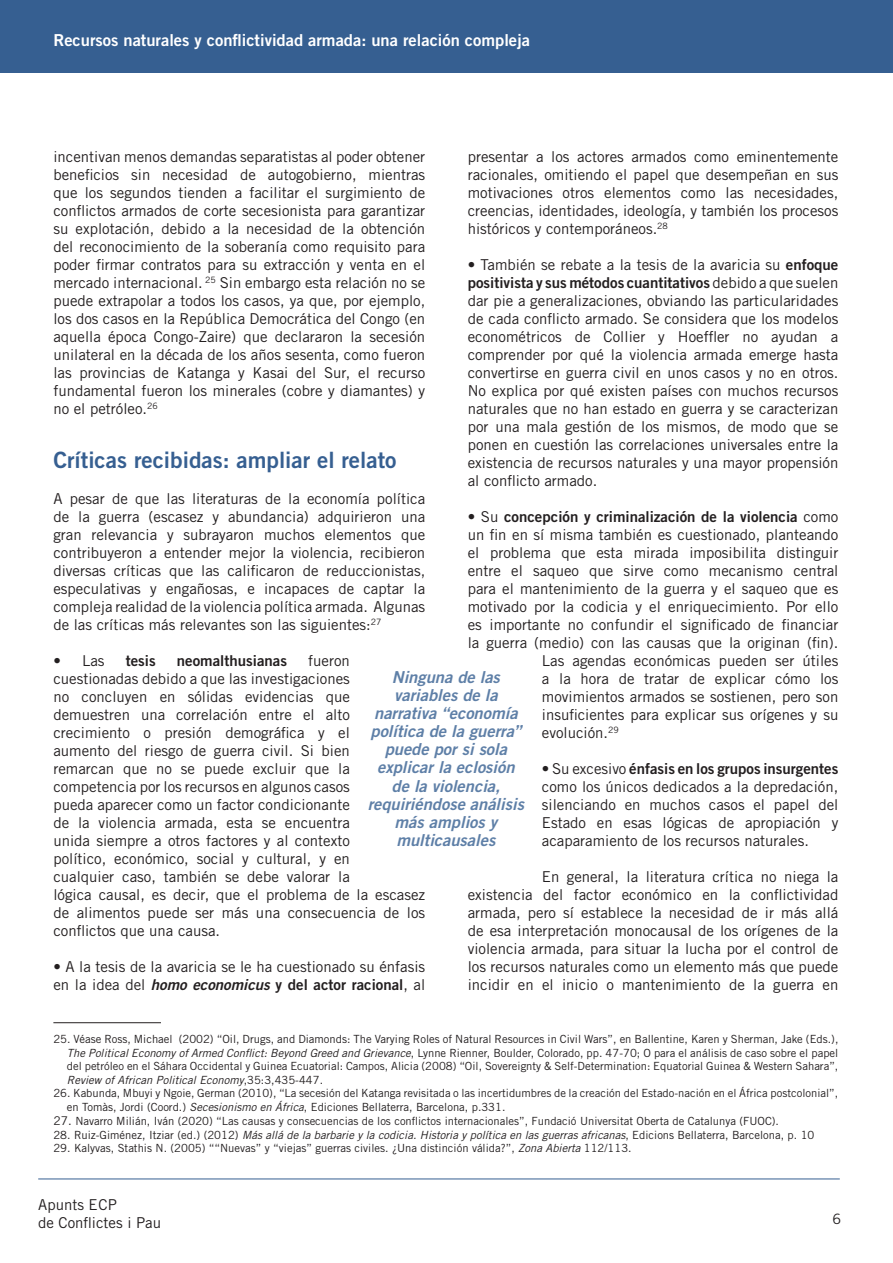
<style>
.page{position:relative;width:893px;height:1263px;background:#fff}
.page>*{position:absolute;margin:0;border:0;box-sizing:border-box;transform-origin:0 0}
.Normal__Web{font:22.5px "Trade Gothic LT Std Bd 2";color:#365f91}
.t1{font:16.5px/18.1px "Trade Gothic LT Std Bd 2 Obl";color:#5e7fa7;text-align:center}
.t2{font:16.5px "Trade Gothic LT Std Bd 2";color:#fff}
.t3{font:15px/18px "Trade Gothic LT Std";color:#231f20;text-align:justify}
.t4{font:15px "Trade Gothic LT Std Bd 2";color:#231f20}
.t5{font:14.25px "Trade Gothic LT Std";color:#231f20}
.t6{font:11.25px/13.5px "Trade Gothic LT Std";color:#231f20;text-align:justify}
.t7{font:italic 11.25px "Trade Gothic LT Std";color:#231f20}
.s1{font-family:"Trade Gothic LT Std Bd 2"}
.s2{font-family:"Trade Gothic LT Std"}
.s3{font-family:"Trade Gothic LT Std Bd 2 Obl"}
.s4{font-style:italic}
.s5{font-size:12px}
.s6{font-style:normal}
</style>
<div class="page">
<hr style="left:38px;top:1178px;width:802px;height:1px;background:#365f91">
<div style="left:0;top:0;width:892px;height:72px;background:#365f91"></div>
<hr style="left:53px;top:1022px;width:108px;height:1px;background:#231f20">
<p class="t2" style="left:53px;top:30px;width:478px">Recursos naturales y conflictividad armada: una relación compleja</p>
<p class="t3" style="left:53px;top:147px;width:373px">incentivan menos demandas separatistas al poder obtener beneficios sin necesidad de autogobierno, mientras que los segundos tienden a facilitar el surgimiento de conflictos armados de corte secesionista para garantizar su explotación, debido a la necesidad de la obtención del reconocimiento de la soberanía como requisito para poder firmar contratos para su extracción y venta en el mercado internacional. <sup>25</sup> Sin embargo esta relación no se puede extrapolar a todos los casos, ya que, por ejemplo, los dos casos en la República Democrática del Congo (en aquella época Congo-Zaire) que declararon la secesión unilateral en la década de los años sesenta, como fueron las provincias de Katanga y Kasai del Sur, el recurso fundamental fueron los minerales (cobre y diamantes) y no el petróleo.<sup>26</sup></p>
<p class="Normal__Web" style="left:53px;top:446px;width:345px">Críticas recibidas: ampliar el relato</p>
<p class="t3" style="left:53px;top:489px;width:373px">A pesar de que las literaturas de la economía política de la guerra (escasez y abundancia) adquirieron una gran relevancia y subrayaron muchos elementos que contribuyeron a entender mejor la violencia, recibieron diversas críticas que las calificaron de reduccionistas, especulativas y engañosas, e incapaces de captar la compleja realidad de la violencia política armada. Algunas de las críticas más relevantes son las siguientes:<sup>27</sup></p>
<p class="t3" style="left:53px;top:651px;width:53px">• Las</p>
<p class="t4" style="left:126px;top:651px;width:31px">tesis</p>
<p class="t4" style="left:177px;top:651px;width:112px">neomalthusianas</p>
<p class="t3" style="left:468px;top:147px;width:372px">presentar a los actores armados como eminentemente racionales, omitiendo el papel que desempeñan en sus motivaciones otros elementos como las necesidades, creencias, identidades, ideología, y también los procesos históricos y contemporáneos.<sup>28</sup></p>
<p class="t3" style="left:468px;top:255px;width:372px">• También se rebate a la tesis de la avaricia su <span class="s1">enfoque positivista y sus métodos cuantitativos</span> debido a que suelen dar pie a generalizaciones, obviando las particularidades de cada conflicto armado. Se considera que los modelos econométricos de Collier y Hoeffler no ayudan a comprender por qué la violencia armada emerge hasta convertirse en guerra civil en unos casos y no en otros.<br>No explica por qué existen países con muchos recursos naturales que no han estado en guerra y se caracterizan por una mala gestión de los mismos, de modo que se ponen en cuestión las correlaciones universales entre la existencia de recursos naturales y una mayor propensión al conflicto armado.</p>
<p class="t4" style="left:468px;top:507px;width:372px"><span class="s2">• Su</span> concepción y criminalización de la violencia <span class="s2">como</span></p>
<p class="t3" style="left:468px;top:525px;width:372px">un fin en sí misma también es cuestionado, planteando</p>
<p class="t3" style="left:468px;top:543px;width:372px">el problema que esta mirada imposibilita distinguir</p>
<p class="t3" style="left:468px;top:561px;width:372px">entre el saqueo que sirve como mecanismo central</p>
<p class="t3" style="left:468px;top:579px;width:372px">para el mantenimiento de la guerra y el saqueo que es</p>
<p class="t3" style="left:468px;top:597px;width:372px">motivado por la codicia y el enriquecimiento. Por ello</p>
<p class="t3" style="left:468px;top:615px;width:372px">es importante no confundir el significado de financiar</p>
<p class="t3" style="left:468px;top:633px;width:372px">la guerra (medio) con las causas que la originan (fin).</p>
<p class="t3" style="left:542px;top:651px;width:298px">Las agendas económicas pueden ser útiles</p>
<p class="t3" style="left:542px;top:669px;width:298px">a la hora de tratar de explicar cómo los</p>
<p class="t3" style="left:542px;top:687px;width:298px">movimientos armados se sostienen, pero son</p>
<p class="t3" style="left:542px;top:705px;width:298px">insuficientes para explicar sus orígenes y su</p>
<p class="t3" style="left:542px;top:723px;width:78px">evolución.<sup>29</sup></p>
<p class="t3" style="left:542px;top:759px;width:298px">• Su excesivo <span class="s1">énfasis en los grupos insurgentes </span>como los únicos dedicados a la depredación, silenciando en muchos casos el papel del Estado en esas lógicas de apropiación y acaparamiento de los recursos naturales.</p>
<p class="t3" style="left:468px;top:867px;width:372px;text-indent:74px">En general, la literatura crítica no niega la existencia del factor económico en la conflictividad armada, pero sí establece la necesidad de ir más allá de esa interpretación monocausal de los orígenes de la violencia armada, para situar la lucha por el control de los recursos naturales como un elemento más que puede incidir en el inicio o mantenimiento de la guerra en</p>
<p class="t3" style="left:53px;top:651px;width:373px;text-align:left;text-indent:255px">fueron cuestionadas debido a que las investigaciones<br>no concluyen en sólidas evidencias que demuestren una correlación entre el alto crecimiento o presión demográfica y el<br>aumento del riesgo de guerra civil. Si bien<br>remarcan que no se puede excluir que la competencia por los recursos en algunos casos<br>pueda aparecer como un factor condicionante<br>de la violencia armada, esta se encuentra<br>unida siempre a otros factores y al contexto<br>político, económico, social y cultural, y en<br>cualquier caso, también se debe valorar la<br>lógica causal, es decir, que el problema de la escasez de alimentos puede ser más una consecuencia de los conflictos que una causa.</p>
<p class="t3" style="left:53px;top:957px;width:373px">• A la tesis de la avaricia se le ha cuestionado su énfasis en la idea del <span class="s3">homo economicus</span> <span class="s1">y del actor racional</span>, al</p>
<p class="t1" style="left:368px;top:668px;width:158px">Ninguna de las variables de la narrativa “economía política de la guerra” puede por si sola explicar la eclosión de la violencia, requiriéndose análisis más amplios y multicausales</p>
<p class="t6" style="left:67px;top:1032px;width:773px;text-indent:-14px">25. Véase Ross, Michael (2002) “Oil, Drugs, and Diamonds: The Varying Roles of Natural Resources in Civil Wars”, en Ballentine, Karen y Sherman, Jake (Eds.), <span class="s4">The Political Economy of Armed Conflict: Beyond Greed and Grievance</span>, Lynne Rienner, Boulder, Colorado, pp. 47-70; O para el análisis de caso sobre el papel del petróleo en el Sáhara Occidental y Guinea Ecuatorial: Campos, Alicia (2008) “Oil, Sovereignty &amp; Self-Determination: Equatorial Guinea &amp; Western Sahara”, <span class="s4">Review of African Political Economy</span>,35:3,435-447.</p>
<p class="t6" style="left:67px;top:1086px;width:773px;text-indent:-14px">26. Kabunda, Mbuyi y Ngoie, German (2010), “La secesión del Katanga revisitada o las incertidumbres de la creación del Estado-nación en el África postcolonial”, en Tomàs, Jordi (Coord.) <span class="s4">Secesionismo en África</span>, Ediciones Bellaterra, Barcelona, p.331.</p>
<p class="t6" style="left:53px;top:1114px;width:727px"><span class="s5">27.</span> Navarro Milián, Iván (2020) “Las causas y consecuencias de los conflictos internacionales”, Fundació Universitat Oberta de Catalunya (FUOC).</p>
<p class="t7" style="left:53px;top:1128px;width:763px"><span class="s6">28. Ruiz-Giménez, Itziar (ed.) (2012)</span> Más allá de la barbarie y la codicia. Historia y política en las guerras africanas<span class="s6">, Edicions Bellaterra, Barcelona, p. 10</span></p>
<p class="t6" style="left:53px;top:1141px;width:580px">29. Kalyvas, Stathis N. (2005) ““Nuevas” y “viejas” guerras civiles. ¿Una distinción válida?”, <span class="s4">Zona Abierta</span> 112/113.</p>
<p class="t3" style="left:38px;top:1195px;width:124px">Apunts ECP<br>de Conflictes i Pau</p>
<p class="t5" style="left:832px;top:1210px;width:10px">6</p>
</div>
